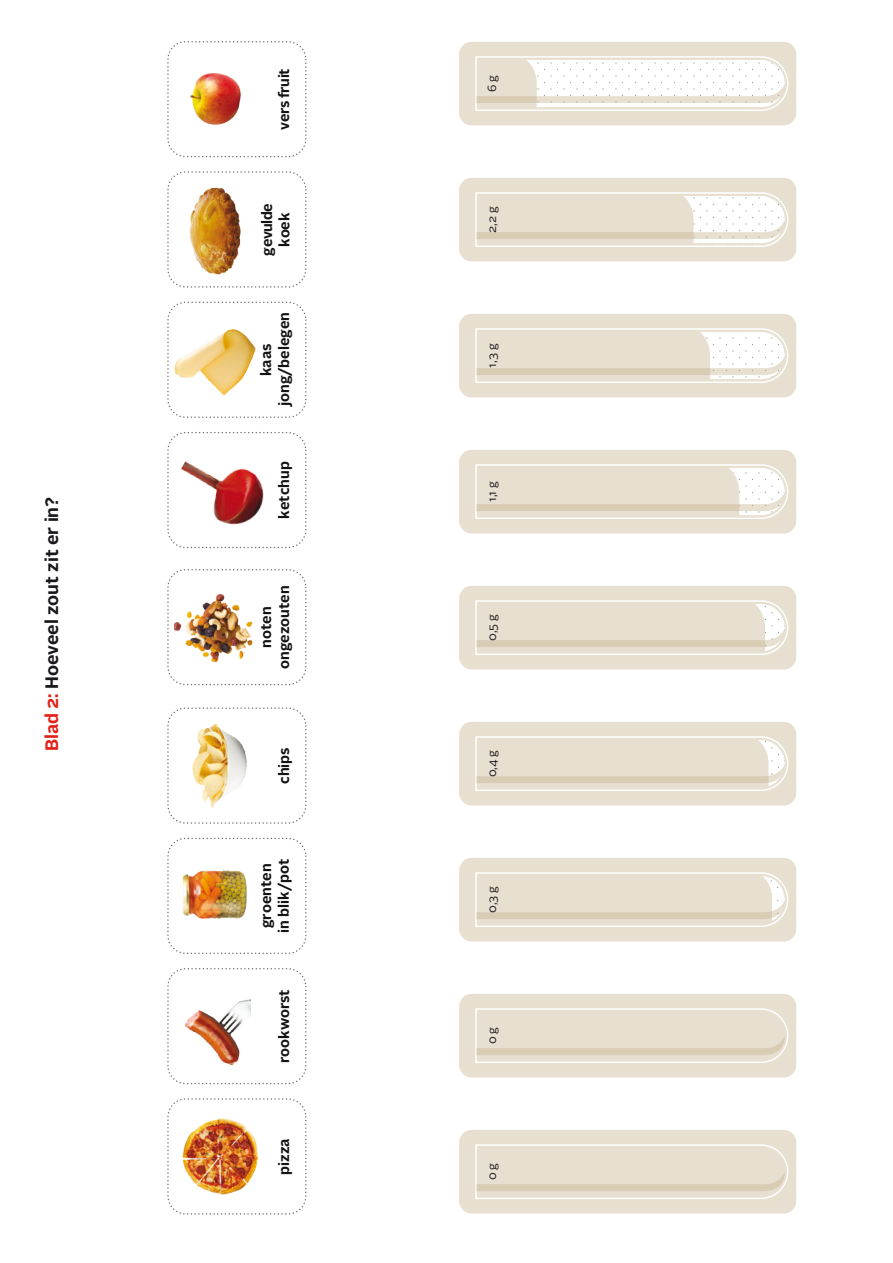
<style>
.page{position:relative;width:893px;height:1263px;background:#fff}
.page>*{position:absolute;margin:0;border:0;box-sizing:border-box;transform-origin:0 0}
.kader_kop_1{font:700 18px "Alright Sans";color:#1a171c}
.t1{font:700 14.55px/17.9px "Alright Sans";color:#121312;text-align:center}
.t2{font:700 14.55px/17.5px "Alright Sans";letter-spacing:-.03em;color:#121312;text-align:center}
.t3{font:11.85px "Alright Sans";color:#1a171c}
.s1{color:#e32119}
</style>
<div class="page">
<div style="left:167px;top:41px;width:140px;height:116px;border:1px dashed #727170;border-radius:18px"></div>
<img style="left:190px;top:73px;width:51px;height:52px">
<div style="left:167px;top:569px;width:140px;height:116px;border:1px dashed #727170;border-radius:18px"></div>
<img style="left:174px;top:569px;width:82px;height:117px">
<div style="left:167px;top:432px;width:140px;height:116px;border:1px dashed #727170;border-radius:18px"></div>
<img style="left:167px;top:442px;width:136px;height:99px">
<div style="left:167px;top:707px;width:140px;height:117px;border:1px dashed #727170;border-radius:18px"></div>
<img style="left:192px;top:724px;width:55px;height:85px">
<div style="left:167px;top:838px;width:140px;height:116px;border:1px dashed #727170;border-radius:18px"></div>
<div style="left:167px;top:171px;width:140px;height:117px;border:1px dashed #727170;border-radius:18px"></div>
<img style="left:190px;top:188px;width:51px;height:87px">
<div style="left:167px;top:302px;width:140px;height:116px;border:1px dashed #727170;border-radius:18px"></div>
<img style="left:173px;top:329px;width:83px;height:84px">
<div style="left:167px;top:968px;width:140px;height:116px;border:1px dashed #727170;border-radius:18px"></div>
<img style="left:177px;top:999px;width:74px;height:83px">
<div style="left:167px;top:1098px;width:140px;height:116px;border:1px dashed #727170;border-radius:18px"></div>
<img style="left:182px;top:1118px;width:76px;height:77px">
<div style="left:459px;top:42px;width:337px;height:83px;background:#e7dfd0;border-radius:13px"></div>
<svg style="left:475px;top:56px;width:314px;height:55px"></svg>
<div style="left:459px;top:178px;width:337px;height:83px;background:#e7dfd0;border-radius:13px"></div>
<svg style="left:475px;top:192px;width:314px;height:55px"></svg>
<div style="left:459px;top:314px;width:337px;height:83px;background:#e7dfd0;border-radius:13px"></div>
<svg style="left:475px;top:328px;width:314px;height:55px"></svg>
<div style="left:459px;top:450px;width:337px;height:83px;background:#e7dfd0;border-radius:13px"></div>
<svg style="left:475px;top:464px;width:314px;height:55px"></svg>
<div style="left:459px;top:586px;width:337px;height:83px;background:#e7dfd0;border-radius:13px"></div>
<svg style="left:475px;top:600px;width:314px;height:55px"></svg>
<div style="left:459px;top:722px;width:337px;height:83px;background:#e7dfd0;border-radius:13px"></div>
<svg style="left:475px;top:736px;width:314px;height:55px"></svg>
<div style="left:459px;top:858px;width:337px;height:83px;background:#e7dfd0;border-radius:13px"></div>
<svg style="left:475px;top:872px;width:314px;height:55px"></svg>
<div style="left:459px;top:1130px;width:337px;height:83px;background:#e7dfd0;border-radius:13px"></div>
<svg style="left:475px;top:1144px;width:314px;height:55px"></svg>
<div style="left:459px;top:994px;width:337px;height:83px;background:#e7dfd0;border-radius:13px"></div>
<svg style="left:475px;top:1008px;width:314px;height:55px"></svg>
<img style="left:182px;top:870px;width:65px;height:49px">
<p class="kader_kop_1" style="left:39px;top:751px;width:255px;rotate:-90deg"><span class="s1">Blad 2:</span> Hoeveel zout zit er in?</p>
<p class="t2" style="left:275px;top:130px;width:63px;rotate:-90deg">vers fruit</p>
<p class="t2" style="left:258px;top:256px;width:54px;rotate:-90deg">gevulde koek</p>
<p class="t1" style="left:257px;top:406px;width:96px;rotate:-90deg">kaas jong/belegen</p>
<p class="t1" style="left:275px;top:519px;width:59px;rotate:-90deg">ketchup</p>
<p class="t1" style="left:257px;top:669px;width:84px;rotate:-90deg">noten ongezouten</p>
<p class="t1" style="left:275px;top:784px;width:38px;rotate:-90deg">chips</p>
<p class="t1" style="left:258px;top:933px;width:75px;rotate:-90deg">groenten in blik/pot</p>
<p class="t1" style="left:275px;top:1063px;width:75px;rotate:-90deg">rookworst</p>
<p class="t1" style="left:275px;top:1174px;width:38px;rotate:-90deg">pizza</p>
<p class="t3" style="left:484px;top:92px;width:19px;rotate:-90deg">6 g</p>
<p class="t3" style="left:484px;top:233px;width:28px;rotate:-90deg">2,2 g</p>
<p class="t3" style="left:484px;top:367px;width:25px;rotate:-90deg">1,3 g</p>
<p class="t3" style="left:484px;top:502px;width:23px;rotate:-90deg">1,1 g</p>
<p class="t3" style="left:484px;top:641px;width:28px;rotate:-90deg">0,5 g</p>
<p class="t3" style="left:484px;top:777px;width:29px;rotate:-90deg">0,4 g</p>
<p class="t3" style="left:484px;top:913px;width:28px;rotate:-90deg">0,3 g</p>
<p class="t3" style="left:484px;top:1044px;width:19px;rotate:-90deg">0 g</p>
<p class="t3" style="left:484px;top:1180px;width:19px;rotate:-90deg">0 g</p>
</div>
